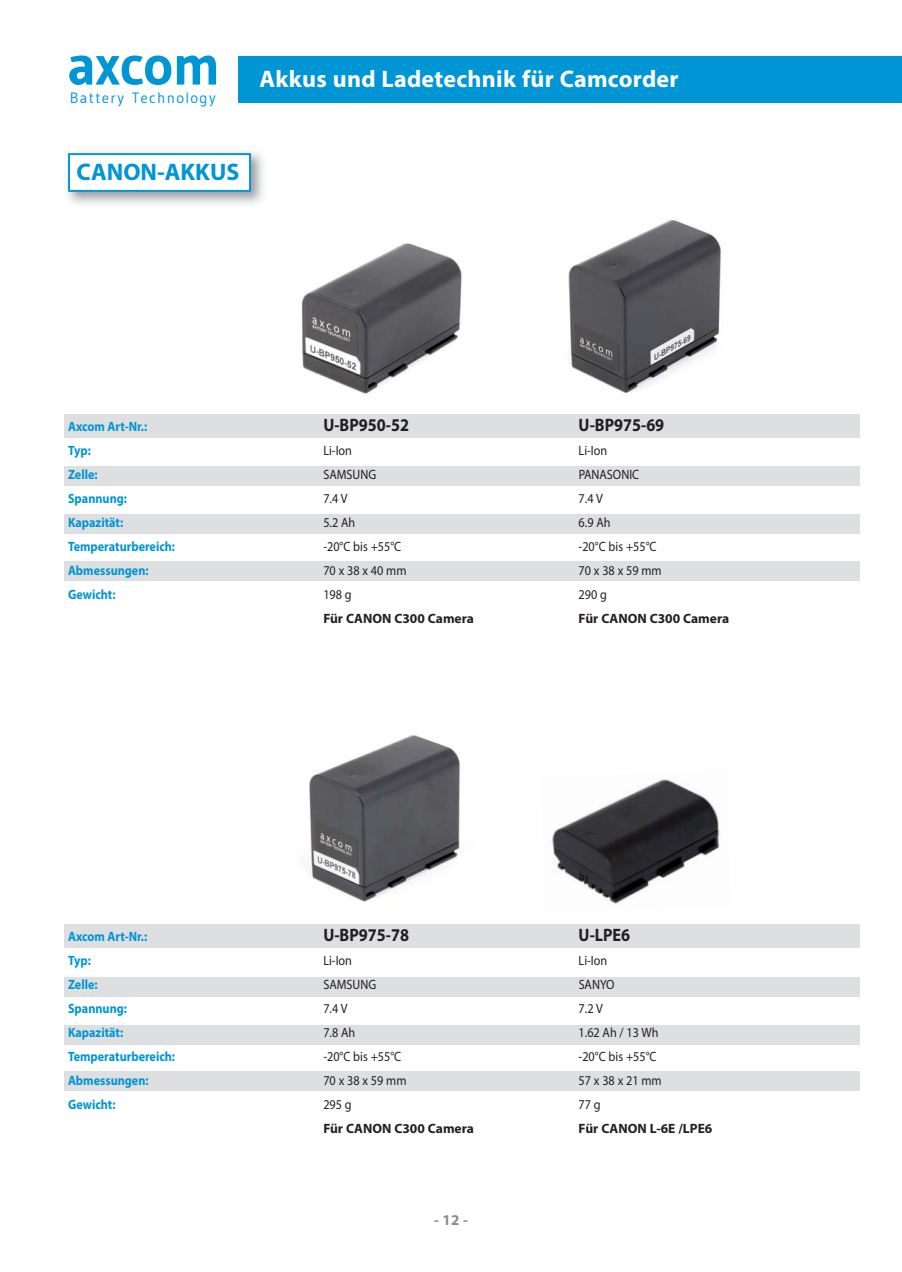
<style>
.page{position:relative;width:902px;height:1272px;background:#fff}
.page>*{position:absolute;margin:0;border:0;box-sizing:border-box;transform-origin:0 0}
.t1{font:700 57px "Gudea";letter-spacing:-.02em;color:#0095d5}
.t2{font:700 24px "Myriad Pro";letter-spacing:.01em;color:#fff}
.t3{font:700 24px "Myriad Pro";color:#0095d5}
.t4{font:700 18px "Myriad Pro";color:#231f20;scale:.9 1}
.t5{font:15px "Gudea";letter-spacing:.085em;color:#0095d5}
.t6{font:700 15px "Myriad Pro";color:#8a8c8e}
.t7{font:13.5px "Myriad Pro";color:#231f20;scale:.9 1}
.t8{font:700 13.5px "Myriad Pro";color:#0095d5;scale:.9 1}
.t9{font:700 13.5px "Myriad Pro";color:#231f20}
</style>
<div class="page">
<img style="left:67px;top:152px;width:196px;height:52px">
<div style="left:70px;top:155px;width:179px;height:35px;background:#fff"></div>
<div style="left:68px;top:153px;width:183px;height:39px;border:2px solid #0095d5"></div>
<div style="left:238px;top:56px;width:659px;height:47px;background:#0095d5"></div>
<hr style="left:897px;top:56px;width:4px;height:47px;background:#0095d5">
<img style="left:302px;top:243px;width:160px;height:151px">
<img style="left:568px;top:219px;width:154px;height:175px">
<div style="left:64px;top:414px;width:795px;height:23px;background:#dedfe1"></div>
<div style="left:64px;top:466px;width:795px;height:19px;background:#dedfe1"></div>
<div style="left:64px;top:514px;width:795px;height:19px;background:#dedfe1"></div>
<div style="left:64px;top:561px;width:795px;height:19px;background:#dedfe1"></div>
<img style="left:309px;top:735px;width:151px;height:167px">
<img style="left:552px;top:779px;width:168px;height:125px">
<div style="left:64px;top:924px;width:795px;height:23px;background:#dedfe1"></div>
<div style="left:64px;top:976px;width:795px;height:20px;background:#dedfe1"></div>
<div style="left:64px;top:1024px;width:795px;height:20px;background:#dedfe1"></div>
<div style="left:64px;top:1071px;width:795px;height:19px;background:#dedfe1"></div>
<h1 class="t1" style="left:67px;top:29px;width:155px">axcom</h1>
<p class="t5" style="left:70px;top:89px;width:147px">Battery Technology</p>
<h2 class="t2" style="left:259px;top:69px;width:420px">Akkus und Ladetechnik für Camcorder</h2>
<h2 class="t3" style="left:77px;top:163px;width:164px">CANON-AKKUS</h2>
<p class="t8" style="left:68px;top:421px;width:89px">Axcom Art-Nr.:</p>
<h3 class="t4" style="left:323px;top:418px;width:97px">U-BP950-52</h3>
<h3 class="t4" style="left:578px;top:418px;width:97px">U-BP975-69</h3>
<p class="t8" style="left:68px;top:445px;width:27px">Typ:</p>
<p class="t7" style="left:323px;top:445px;width:33px">Li-Ion</p>
<p class="t7" style="left:578px;top:445px;width:33px">Li-Ion</p>
<p class="t8" style="left:68px;top:469px;width:34px">Zelle:</p>
<p class="t7" style="left:323px;top:469px;width:60px">SAMSUNG</p>
<p class="t7" style="left:578px;top:469px;width:69px">PANASONIC</p>
<p class="t8" style="left:68px;top:493px;width:67px">Spannung:</p>
<p class="t7" style="left:323px;top:493px;width:28px">7.4 V</p>
<p class="t7" style="left:578px;top:493px;width:28px">7.4 V</p>
<p class="t8" style="left:68px;top:517px;width:63px">Kapazität:</p>
<p class="t7" style="left:323px;top:517px;width:37px">5.2 Ah</p>
<p class="t7" style="left:578px;top:517px;width:37px">6.9 Ah</p>
<p class="t8" style="left:68px;top:541px;width:120px">Temperaturbereich:</p>
<p class="t7" style="left:323px;top:541px;width:88px">-20°C bis +55°C</p>
<p class="t7" style="left:578px;top:541px;width:88px">-20°C bis +55°C</p>
<p class="t8" style="left:68px;top:565px;width:91px">Abmessungen:</p>
<p class="t7" style="left:323px;top:565px;width:94px">70 x 38 x 40 mm</p>
<p class="t7" style="left:578px;top:565px;width:94px">70 x 38 x 59 mm</p>
<p class="t8" style="left:68px;top:589px;width:54px">Gewicht:</p>
<p class="t7" style="left:323px;top:589px;width:33px">198 g</p>
<p class="t7" style="left:578px;top:589px;width:33px">290 g</p>
<p class="t9" style="left:323px;top:613px;width:152px">Für CANON C300 Camera</p>
<p class="t9" style="left:578px;top:613px;width:152px">Für CANON C300 Camera</p>
<p class="t8" style="left:68px;top:931px;width:89px">Axcom Art-Nr.:</p>
<h3 class="t4" style="left:323px;top:928px;width:97px">U-BP975-78</h3>
<h3 class="t4" style="left:578px;top:928px;width:59px">U-LPE6</h3>
<p class="t8" style="left:68px;top:955px;width:27px">Typ:</p>
<p class="t7" style="left:323px;top:955px;width:33px">Li-Ion</p>
<p class="t7" style="left:578px;top:955px;width:33px">Li-Ion</p>
<p class="t8" style="left:68px;top:979px;width:34px">Zelle:</p>
<p class="t7" style="left:323px;top:979px;width:60px">SAMSUNG</p>
<p class="t7" style="left:578px;top:979px;width:41px">SANYO</p>
<p class="t8" style="left:68px;top:1003px;width:67px">Spannung:</p>
<p class="t7" style="left:323px;top:1003px;width:28px">7.4 V</p>
<p class="t7" style="left:578px;top:1003px;width:28px">7.2 V</p>
<p class="t8" style="left:68px;top:1027px;width:63px">Kapazität:</p>
<p class="t7" style="left:323px;top:1027px;width:37px">7.8 Ah</p>
<p class="t7" style="left:578px;top:1027px;width:90px">1.62 Ah / 13 Wh</p>
<p class="t8" style="left:68px;top:1051px;width:120px">Temperaturbereich:</p>
<p class="t7" style="left:323px;top:1051px;width:88px">-20°C bis +55°C</p>
<p class="t7" style="left:578px;top:1051px;width:88px">-20°C bis +55°C</p>
<p class="t8" style="left:68px;top:1075px;width:91px">Abmessungen:</p>
<p class="t7" style="left:323px;top:1075px;width:94px">70 x 38 x 59 mm</p>
<p class="t7" style="left:578px;top:1075px;width:94px">57 x 38 x 21 mm</p>
<p class="t8" style="left:68px;top:1099px;width:54px">Gewicht:</p>
<p class="t7" style="left:323px;top:1099px;width:33px">295 g</p>
<p class="t7" style="left:578px;top:1099px;width:26px">77 g</p>
<p class="t9" style="left:323px;top:1123px;width:152px">Für CANON C300 Camera</p>
<p class="t9" style="left:578px;top:1123px;width:135px">Für CANON L-6E /LPE6</p>
<p class="t6" style="left:434px;top:1214px;width:35px">- 12 -</p>
</div>
